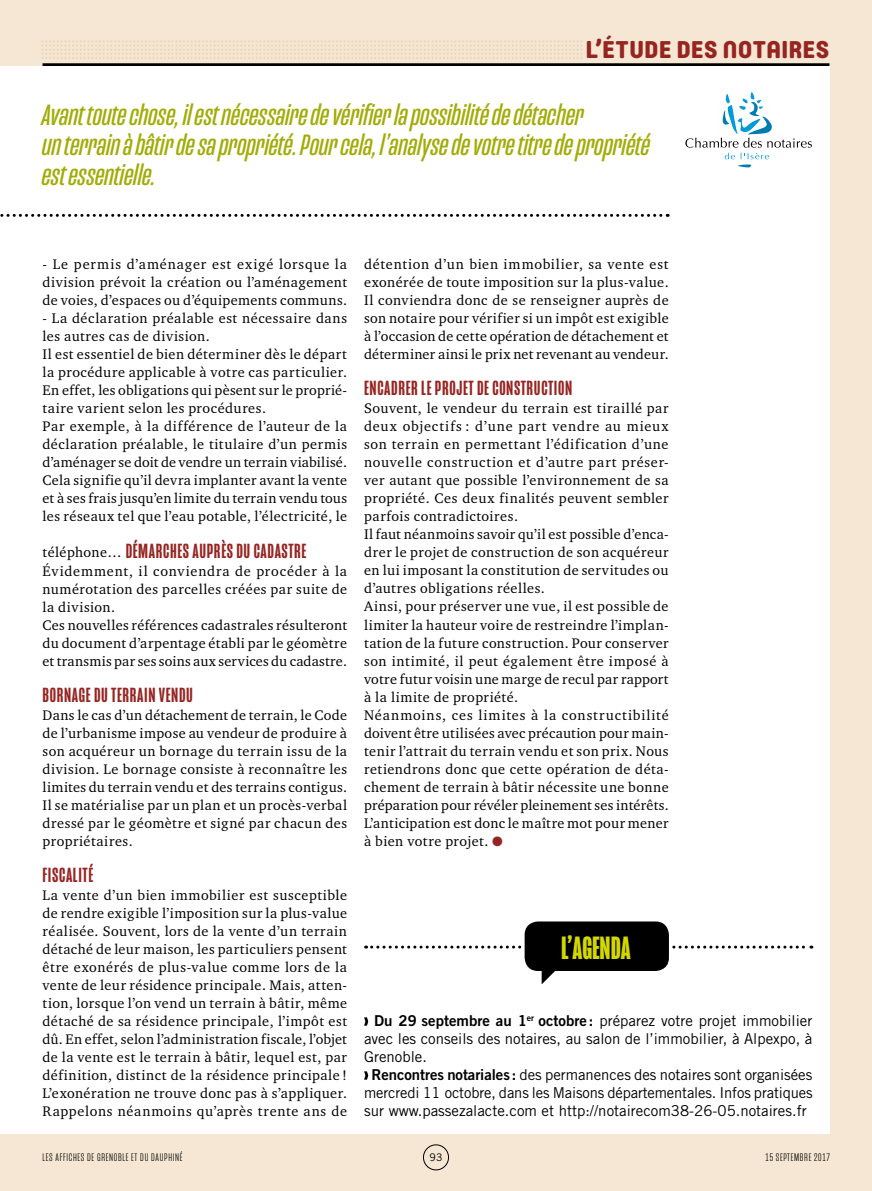
<style>
.page{position:relative;width:872px;height:1191px;background:#f5e7d3}
.page>*{position:absolute;margin:0;border:0;box-sizing:border-box;transform-origin:0 0}
.t1{font:700 33px "Mongoose";color:#d3d800}
.t2{font:italic 30px/30px "Mongoose";color:#a2ac06}
.t3{font:800 24px "Core Mellow 75";letter-spacing:-.005em;color:#962522}
.t4{font:500 21px "Mongoose";letter-spacing:.03em;color:#962522}
.t5{font:15px "Trade Gothic LT Std";color:#000}
.t6{font:14.25px/18px "Charter ITC Std";letter-spacing:.03em;color:#000;text-align:justify}
.t7{font:300 11.25px "Mongoose";letter-spacing:.06em;color:#000}
.t8{font:10.5px "Trade Gothic LT Std";color:#000}
.s1{font-family:"Charter ITC Std";font-weight:400;font-size:14.25px;color:#000}
.s2{color:#962522}
.s3{font-family:"Trade Gothic LT Std Bd 2"}
</style>
<div class="page">
<div style="left:423px;top:1144px;width:26px;height:26px;border:1px solid #000;border-radius:50%"></div>
<hr style="left:43px;top:63px;width:786px;height:3px;background:#000">
<div style="left:0;top:66px;width:829px;height:1067px;background:#fff"></div>
<svg style="left:0;top:214px;width:668px;height:3px"></svg>
<img style="left:41px;top:40px;width:542px;height:19px">
<svg style="left:685px;top:92px;width:127px;height:75px"></svg>
<svg style="left:364px;top:1017px;width:4px;height:8px"></svg>
<svg style="left:364px;top:1071px;width:4px;height:8px"></svg>
<svg style="left:365px;top:921px;width:447px;height:63px"></svg>
<h3 class="t3" style="left:585px;top:32px;width:245px">L’ÉTUDE DES NOTAIRES</h3>
<h2 class="t2" style="left:43px;top:100px;width:609px">Avant toute chose, il est nécessaire de vérifier la possibilité de détacher<br>un terrain à bâtir de sa propriété. Pour cela, l’analyse de votre titre de propriété est essentielle.</h2>
<p class="t6" style="left:43px;top:255px;width:306px">- Le permis d’aménager est exigé lorsque la division prévoit la création ou l’aménagement de voies, d’espaces ou d’équipements communs.</p>
<p class="t6" style="left:43px;top:309px;width:306px;text-align:left">- La déclaration préalable est nécessaire dans les autres cas de division.<br>Il est essentiel de bien déterminer dès le départ la procédure applicable à votre cas particulier.<br>En effet, les obligations qui pèsent sur le proprié&shy;taire varient selon les procédures.<br>Par exemple, à la différence de l’auteur de la déclaration préalable, le titulaire d’un permis d’aménager se doit de vendre un terrain viabilisé.<br>Cela signifie qu’il devra implanter avant la vente et à ses frais jusqu’en limite du terrain vendu tous les réseaux tel que l’eau potable, l’électricité, le</p>
<h3 class="t4" style="left:43px;top:538px;width:265px"><span class="s1">téléphone…</span> DÉMARCHES AUPRÈS DU CADASTRE</h3>
<p class="t6" style="left:43px;top:561px;width:306px;text-align:left">Évidemment, il conviendra de procéder à la numérotation des parcelles créées par suite de la division.<br>Ces nouvelles références cadastrales résulteront du document d’arpentage établi par le géomètre et transmis par ses soins aux services du cadastre.</p>
<h3 class="t4" style="left:43px;top:682px;width:152px">BORNAGE DU TERRAIN VENDU</h3>
<p class="t6" style="left:43px;top:705px;width:306px">Dans le cas d’un détachement de terrain, le Code de l’urbanisme impose au vendeur de produire à son acquéreur un bornage du terrain issu de la division. Le bornage consiste à reconnaître les limites du terrain vendu et des terrains contigus.<br>Il se matérialise par un plan et un procès-verbal dressé par le géomètre et signé par chacun des propriétaires.</p>
<h3 class="t4" style="left:43px;top:862px;width:52px">FISCALITÉ</h3>
<p class="t6" style="left:43px;top:885px;width:306px">La vente d’un bien immobilier est susceptible de rendre exigible l’imposition sur la plus-value réalisée. Souvent, lors de la vente d’un terrain détaché de leur maison, les particuliers pensent être exonérés de plus-value comme lors de la vente de leur résidence principale. Mais, atten&shy;tion, lorsque l’on vend un terrain à bâtir, même détaché de sa résidence principale, l’impôt est dû. En effet, selon l’administration fiscale, l’objet de la vente est le terrain à bâtir, lequel est, par définition, distinct de la résidence principale !<br>L’exonération ne trouve donc pas à s’appliquer.<br>Rappelons néanmoins qu’après trente ans de</p>
<p class="t6" style="left:364px;top:255px;width:306px">détention d’un bien immobilier, sa vente est exonérée de toute imposition sur la plus-value.<br>Il conviendra donc de se renseigner auprès de son notaire pour vérifier si un impôt est exigible à l’occasion de cette opération de détachement et déterminer ainsi le prix net revenant au vendeur.</p>
<h3 class="t4" style="left:364px;top:376px;width:209px">ENCADRER LE PROJET DE CONSTRUCTION</h3>
<p class="t6" style="left:364px;top:399px;width:306px;text-align:left">Souvent, le vendeur du terrain est tiraillé par deux objectifs : d’une part vendre au mieux son terrain en permettant l’édification d’une nouvelle construction et d’autre part préser&shy;ver autant que possible l’environnement de sa propriété. Ces deux finalités peuvent sembler parfois contradictoires.<br>Il faut néanmoins savoir qu’il est possible d’enca&shy;drer le projet de construction de son acquéreur en lui imposant la constitution de servitudes ou d’autres obligations réelles.<br>Ainsi, pour préserver une vue, il est possible de limiter la hauteur voire de restreindre l’implan&shy;tation de la future construction. Pour conserver son intimité, il peut également être imposé à votre futur voisin une marge de recul par rapport à la limite de propriété.<br>Néanmoins, ces limites à la constructibilité doivent être utilisées avec précaution pour main&shy;tenir l’attrait du terrain vendu et son prix. Nous retiendrons donc que cette opération de déta&shy;chement de terrain à bâtir nécessite une bonne préparation pour révéler pleinement ses intérêts.<br>L’anticipation est donc le maître mot pour mener à bien votre projet. <span class="s2">●</span></p>
<h1 class="t1" style="left:561px;top:928px;width:71px">L’AGENDA</h1>
<p class="t5" style="left:374px;top:1011px;width:440px"><span class="s3">Du 29 septembre au 1</span><sup>er</sup> <span class="s3">octobre :</span> préparez votre projet immobilier</p>
<p class="t5" style="left:364px;top:1029px;width:450px">avec les conseils des notaires, au salon de l’immobilier, à Alpexpo, à</p>
<p class="t5" style="left:364px;top:1047px;width:64px">Grenoble.</p>
<p class="t5" style="left:371px;top:1065px;width:442px"><span class="s3">Rencontres notariales :</span> des permanences des notaires sont organisées</p>
<p class="t5" style="left:364px;top:1083px;width:450px">mercredi 11 octobre, dans les Maisons départementales. Infos pratiques</p>
<p class="t5" style="left:364px;top:1101px;width:444px">sur www.passezalacte.com et http://notairecom38-26-05.notaires.fr</p>
<p class="t7" style="left:43px;top:1151px;width:141px">LES AFFICHES DE GRENOBLE ET DU DAUPHINÉ</p>
<p class="t8" style="left:429px;top:1151px;width:14px">93</p>
<p class="t7" style="left:765px;top:1151px;width:66px">15 SEPTEMBRE 2017</p>
</div>
